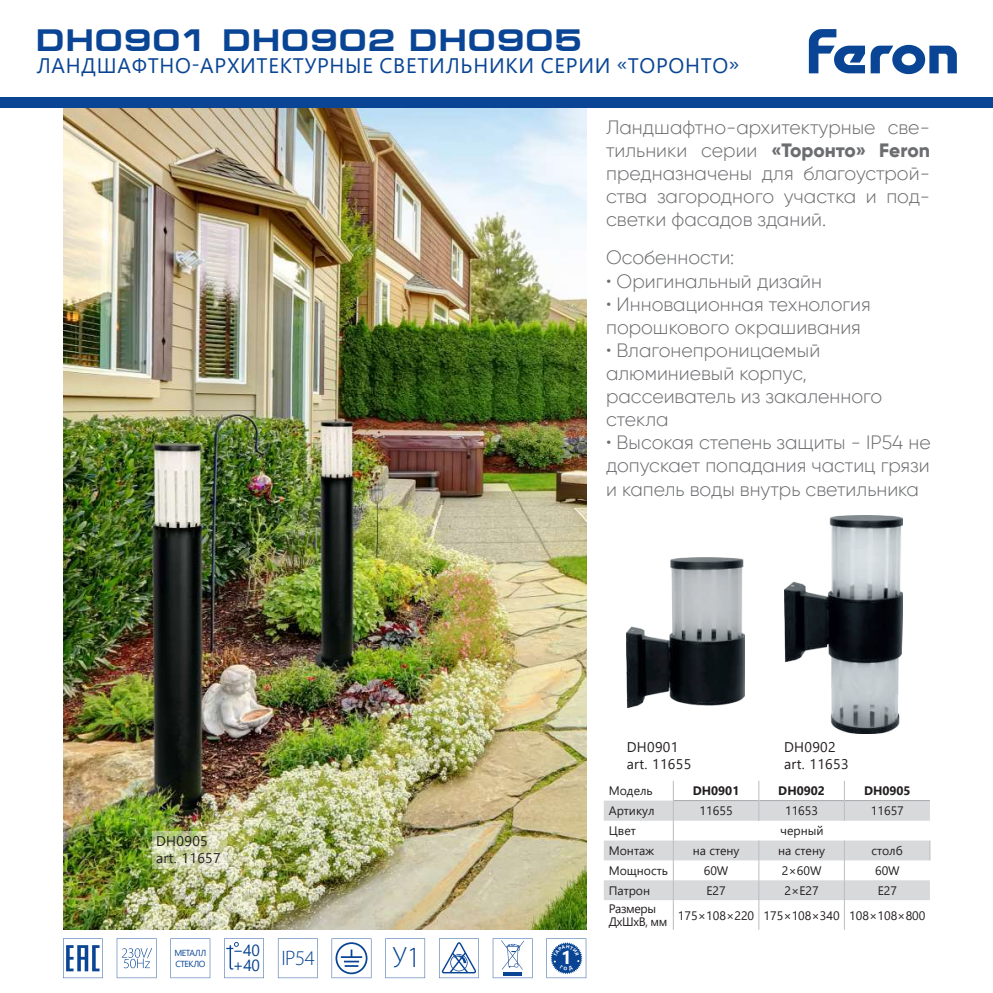
<style>
.page{position:relative;width:993px;height:993px;background:#fff}
.page>*{position:absolute;margin:0;border:0;box-sizing:border-box;transform-origin:0 0}
.t1{font:700 31.5px "Europe Ext";letter-spacing:.055em;color:#094594}
.t2{font:300 29.4px "Myriad Pro";color:#094594}
.t3{font:21px "Segoe UI";letter-spacing:.035em;color:#094594}
.t4{font:300 21px "Myriad Pro";color:#094594}
.t5{font:300 19.25px/23.1px "Gilroy";color:#6c6d70;text-align:justify}
.t6{font:700 18.38px "Segoe UI";color:#fff}
.t7{font:16.1px/15px "Segoe UI";color:#094594}
.t8{font:14px/16.8px "Segoe UI";letter-spacing:.025em;color:#231f20}
.t9{font:12.25px "Segoe UI";color:#231f20}
.t10{font:700 12.25px "Segoe UI";color:#231f20}
.t11{font:12.25px/12.2px "Segoe UI";letter-spacing:-.03em;color:#231f20}
.t12{font:8.75px/10.5px "Segoe UI";letter-spacing:-.055em;color:#094594}
.s1{font-weight:800}
</style>
<div class="page">
<img style="left:63px;top:108px;width:523px;height:821px">
<div style="left:0;top:97px;width:992px;height:11px;background:#094594"></div>
<svg style="left:870px;top:45px;width:86px;height:29px"></svg>
<svg style="left:808px;top:29px;width:56px;height:44px"></svg>
<svg style="left:439px;top:938px;width:39px;height:39px"></svg>
<svg style="left:331px;top:938px;width:40px;height:39px"></svg>
<svg style="left:385px;top:938px;width:40px;height:39px"></svg>
<svg style="left:63px;top:938px;width:40px;height:39px"></svg>
<svg style="left:492px;top:938px;width:40px;height:39px"></svg>
<svg style="left:170px;top:938px;width:40px;height:39px"></svg>
<svg style="left:224px;top:938px;width:40px;height:39px"></svg>
<svg style="left:117px;top:938px;width:39px;height:39px"></svg>
<svg style="left:152px;top:830px;width:74px;height:38px;background:#ccd4a8"></svg>
<img style="left:626px;top:557px;width:117px;height:149px">
<img style="left:784px;top:515px;width:118px;height:218px">
<svg style="left:278px;top:938px;width:39px;height:39px"></svg>
<svg style="left:604px;top:780px;width:326px;height:119px"></svg>
<hr style="left:672px;top:899px;width:1px;height:30px;background:#bcbdc0">
<hr style="left:758px;top:899px;width:1px;height:30px;background:#bcbdc0">
<hr style="left:843px;top:899px;width:1px;height:30px;background:#bcbdc0">
<svg style="left:546px;top:938px;width:40px;height:39px"></svg>
<h1 class="t1" style="left:36px;top:23px;width:547px">DH0901 DH0902 DH0905</h1>
<p class="t3" style="left:37px;top:45px;width:704px">ЛАНДШАФТНО-АРХИТЕКТУРНЫЕ СВЕТИЛЬНИКИ СЕРИИ «ТОРОНТО»</p>
<p class="t5" style="left:606px;top:115px;width:325px">Ландшафтно-архитектурные све&shy;тильники серии <span class="s1">«Торонто» Feron </span>предназначены для благоустрой&shy;ства загородного участка и под&shy;светки фасадов зданий.</p>
<p class="t5" style="left:606px;top:246px;width:130px">Особенности:</p>
<p class="t5" style="left:606px;top:269px;width:217px">• Оригинальный дизайн</p>
<p class="t5" style="left:606px;top:292px;width:266px">• Инновационная технология порошкового окрашивания</p>
<p class="t5" style="left:606px;top:338px;width:277px;text-align:left">• Влагонепроницаемый алюминиевый корпус, рассеиватель из закаленного стекла</p>
<p class="t5" style="left:606px;top:430px;width:326px">• Высокая степень защиты - IP54 не допускает попадания частиц грязи и капель воды внутрь светильника</p>
<p class="t8" style="left:156px;top:831px;width:66px">DH0905 art. 11657</p>
<p class="t12" style="left:174px;top:946px;width:33px">МЕТАЛЛ<br>СТЕКЛО</p>
<p class="t7" style="left:232px;top:941px;width:29px">−40 +40</p>
<p class="t6" style="left:561px;top:939px;width:12px">1</p>
<h2 class="t2" style="left:393px;top:940px;width:29px">У1</h2>
<p class="t4" style="left:281px;top:946px;width:35px">IP54</p>
<p class="t8" style="left:626px;top:737px;width:66px">DH0901 art. 11655</p>
<p class="t8" style="left:783px;top:737px;width:66px">DH0902 art. 11653</p>
<p class="t9" style="left:608px;top:779px;width:45px">Модель</p>
<p class="t10" style="left:692px;top:779px;width:48px">DH0901</p>
<p class="t10" style="left:778px;top:779px;width:48px">DH0902</p>
<p class="t10" style="left:863px;top:779px;width:48px">DH0905</p>
<p class="t9" style="left:608px;top:799px;width:47px">Артикул</p>
<p class="t9" style="left:699px;top:799px;width:35px">11655</p>
<p class="t9" style="left:784px;top:799px;width:35px">11653</p>
<p class="t9" style="left:870px;top:799px;width:35px">11657</p>
<p class="t9" style="left:608px;top:818px;width:29px">Цвет</p>
<p class="t9" style="left:779px;top:818px;width:45px">черный</p>
<p class="t9" style="left:608px;top:838px;width:47px">Монтаж</p>
<p class="t9" style="left:692px;top:838px;width:48px">на стену</p>
<p class="t9" style="left:778px;top:838px;width:48px">на стену</p>
<p class="t9" style="left:871px;top:838px;width:33px">столб</p>
<p class="t9" style="left:608px;top:858px;width:61px">Мощность</p>
<p class="t9" style="left:703px;top:858px;width:26px">60W</p>
<p class="t9" style="left:781px;top:858px;width:41px">2×60W</p>
<p class="t9" style="left:874px;top:858px;width:26px">60W</p>
<p class="t9" style="left:608px;top:878px;width:43px">Патрон</p>
<p class="t9" style="left:706px;top:878px;width:21px">E27</p>
<p class="t9" style="left:784px;top:878px;width:36px">2×E27</p>
<p class="t9" style="left:877px;top:878px;width:21px">E27</p>
<p class="t11" style="left:608px;top:901px;width:60px">Размеры<br>ДхШхВ, мм</p>
<p class="t9" style="left:677px;top:903px;width:249px">175×108×220 175×108×340 108×108×800</p>
</div>
